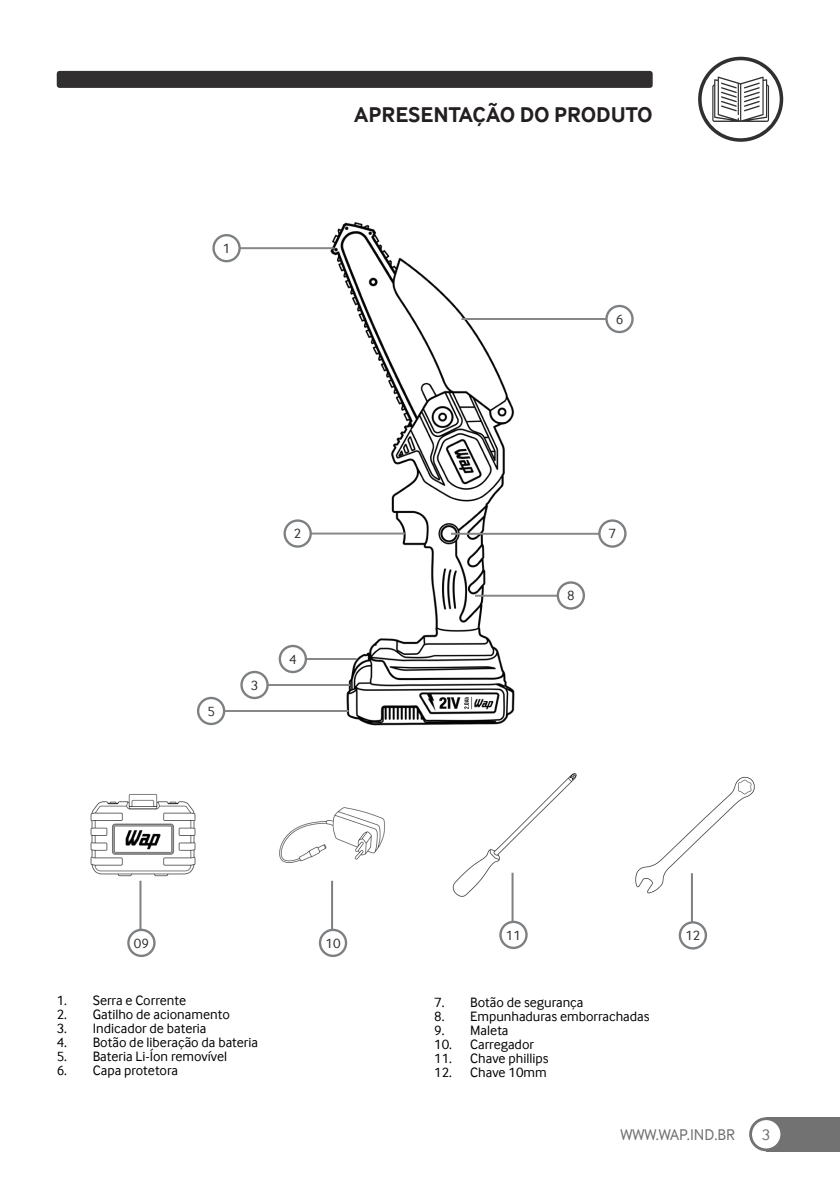
<style>
.page{position:relative;width:840px;height:1191px;background:#fff}
.page>*{position:absolute;margin:0;border:0;box-sizing:border-box;transform-origin:0 0}
.t1{font:700 22px "Inter Face";color:#231f20}
.t2{font:16px "Inter Face";color:#717271}
.t3{font:14px "Inter Face";color:#000}
.t4{font:14px "Inter Face";color:#312f30}
</style>
<div class="page">
<div style="left:765px;top:1117px;width:74px;height:34px;background:#717271"></div>
<svg style="left:748px;top:1117px;width:34px;height:34px"></svg>
<div style="left:751px;top:1120px;width:29px;height:28px;background:#fff;border-radius:50%"></div>
<div style="left:57px;top:71px;width:595px;height:17px;background:#312f30;border-radius:3px"></div>
<svg style="left:697px;top:57px;width:85px;height:85px"></svg>
<div style="left:701px;top:60px;width:78px;height:78px;background:#fff;border-radius:50%"></div>
<svg style="left:712px;top:77px;width:56px;height:45px"></svg>
<img style="left:234px;top:222px;width:376px;height:504px">
<hr style="left:217px;top:710px;width:131px;height:2px;background:#878787">
<hr style="left:225px;top:247px;width:108px;height:2px;background:#878787">
<hr style="left:296px;top:532px;width:108px;height:2px;background:#878787">
<hr style="left:461px;top:318px;width:153px;height:2px;background:#878787">
<hr style="left:475px;top:595px;width:93px;height:2px;background:#878787">
<hr style="left:450px;top:533px;width:160px;height:2px;background:#878787">
<hr style="left:262px;top:684px;width:88px;height:2px;background:#878787">
<hr style="left:290px;top:658px;width:66px;height:2px;background:#878787">
<svg style="left:556px;top:581px;width:28px;height:28px"></svg>
<svg style="left:598px;top:519px;width:28px;height:29px"></svg>
<div style="left:558px;top:583px;width:24px;height:24px;background:#fff;border-radius:50%"></div>
<div style="left:600px;top:522px;width:24px;height:23px;background:#fff;border-radius:50%"></div>
<svg style="left:605px;top:305px;width:28px;height:28px"></svg>
<div style="left:607px;top:307px;width:24px;height:24px;background:#fff;border-radius:50%"></div>
<svg style="left:197px;top:697px;width:28px;height:28px"></svg>
<div style="left:199px;top:699px;width:24px;height:24px;background:#fff;border-radius:50%"></div>
<svg style="left:212px;top:234px;width:28px;height:28px"></svg>
<svg style="left:283px;top:519px;width:29px;height:29px"></svg>
<div style="left:215px;top:236px;width:23px;height:24px;background:#fff;border-radius:50%"></div>
<div style="left:286px;top:522px;width:23px;height:23px;background:#fff;border-radius:50%"></div>
<svg style="left:240px;top:671px;width:28px;height:28px"></svg>
<div style="left:242px;top:673px;width:24px;height:24px;background:#fff;border-radius:50%"></div>
<svg style="left:278px;top:645px;width:29px;height:28px"></svg>
<div style="left:281px;top:647px;width:23px;height:24px;background:#fff;border-radius:50%"></div>
<hr style="left:139px;top:880px;width:2px;height:50px;background:#7d8082">
<svg style="left:127px;top:928px;width:28px;height:29px"></svg>
<div style="left:129px;top:931px;width:24px;height:23px;background:#fff;border-radius:50%"></div>
<img style="left:90px;top:794px;width:106px;height:111px">
<img style="left:279px;top:807px;width:106px;height:98px">
<img style="left:452px;top:773px;width:125px;height:132px">
<img style="left:635px;top:776px;width:120px;height:129px">
<hr style="left:331px;top:880px;width:2px;height:50px;background:#7d8082">
<hr style="left:511px;top:872px;width:2px;height:50px;background:#7d8082">
<hr style="left:690px;top:873px;width:2px;height:50px;background:#7d8082">
<svg style="left:318px;top:928px;width:29px;height:29px"></svg>
<svg style="left:499px;top:920px;width:28px;height:29px"></svg>
<svg style="left:678px;top:921px;width:28px;height:28px"></svg>
<div style="left:321px;top:931px;width:23px;height:23px;background:#fff;border-radius:50%"></div>
<div style="left:501px;top:923px;width:24px;height:23px;background:#fff;border-radius:50%"></div>
<div style="left:680px;top:923px;width:24px;height:24px;background:#fff;border-radius:50%"></div>
<p class="t4" style="left:223px;top:240px;width:9px">1</p>
<h1 class="t1" style="left:354px;top:102px;width:300px">APRESENTAÇÃO DO PRODUTO</h1>
<p class="t4" style="left:615px;top:311px;width:9px">6</p>
<p class="t4" style="left:294px;top:525px;width:9px">2</p>
<p class="t4" style="left:207px;top:703px;width:9px">5</p>
<p class="t4" style="left:250px;top:677px;width:9px">3</p>
<p class="t4" style="left:289px;top:651px;width:9px">4</p>
<p class="t4" style="left:566px;top:588px;width:9px">8</p>
<p class="t4" style="left:608px;top:526px;width:9px">7</p>
<p class="t4" style="left:134px;top:935px;width:17px">09</p>
<p class="t4" style="left:325px;top:935px;width:17px">10</p>
<p class="t3" style="left:57px;top:992px;width:131px">1. Serra e Corrente</p>
<p class="t3" style="left:57px;top:1006px;width:174px">2. Gatilho de acionamento</p>
<p class="t3" style="left:57px;top:1020px;width:151px">3. Indicador de bateria</p>
<p class="t3" style="left:57px;top:1034px;width:203px">4. Botão de liberação da bateria</p>
<p class="t3" style="left:57px;top:1048px;width:172px">5. Bateria Li-Íon removível</p>
<p class="t3" style="left:57px;top:1062px;width:123px">6. Capa protetora</p>
<p class="t4" style="left:505px;top:927px;width:17px">11</p>
<p class="t4" style="left:685px;top:927px;width:17px">12</p>
<p class="t3" style="left:434px;top:994px;width:151px">7. Botão de segurança</p>
<p class="t3" style="left:434px;top:1008px;width:217px">8. Empunhaduras emborrachadas</p>
<p class="t3" style="left:434px;top:1022px;width:76px">9. Maleta</p>
<p class="t3" style="left:434px;top:1036px;width:101px">10. Carregador</p>
<p class="t3" style="left:434px;top:1050px;width:116px">11. Chave phillips</p>
<p class="t3" style="left:434px;top:1064px;width:114px">12. Chave 10mm</p>
<p class="t2" style="left:620px;top:1125px;width:116px">WWW.WAP.IND.BR</p>
<p class="t2" style="left:761px;top:1125px;width:10px">3</p>
</div>
